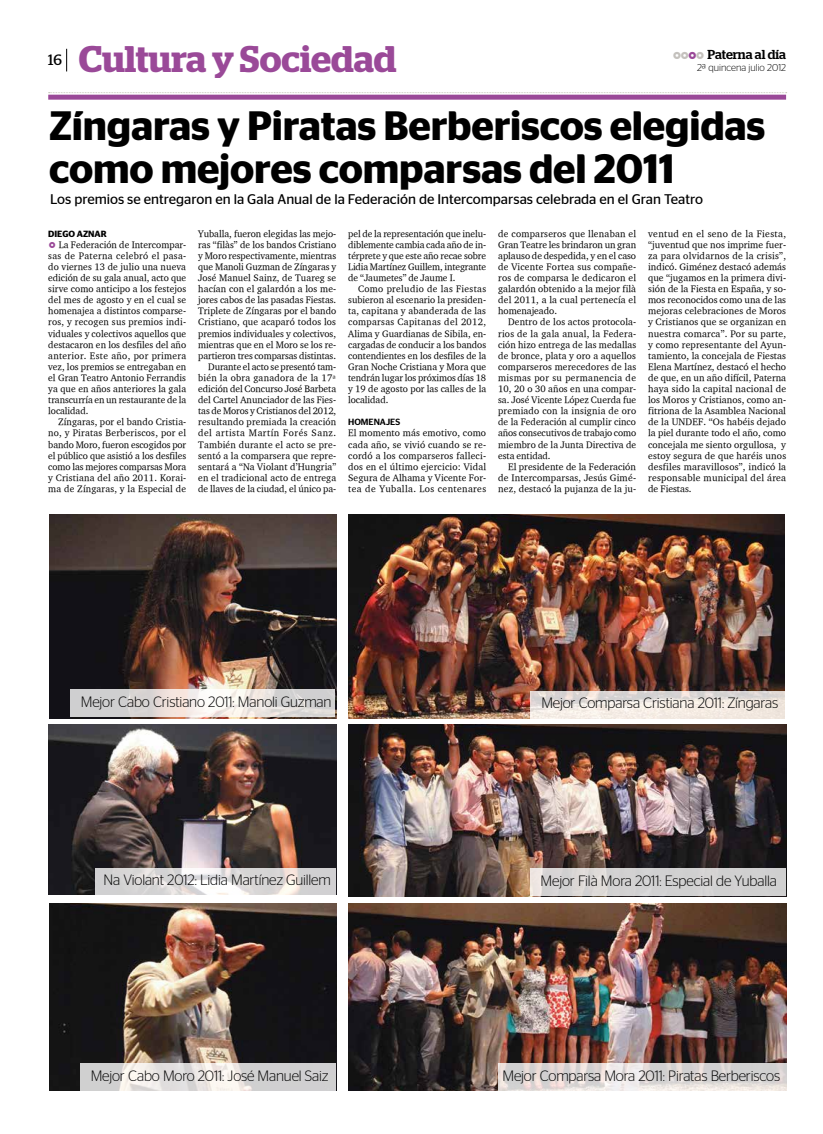
<style>
.page{position:relative;width:823px;height:1134px;background:#fff}
.page>*{position:absolute;margin:0;border:0;box-sizing:border-box;transform-origin:0 0}
.t1{font:600 41px/43px "Stag Sans";letter-spacing:-.005em;color:#000}
.t2{font:600 37px "Stag";color:#9a4998}
.t3{font:300 15px "Stag Sans";letter-spacing:-.01em;color:#000;scale:.96 1}
.t4{font:15px "Stag";color:#000}
.t5{font:14px "Stag Sans";color:#000}
.t6{font:500 13px "Stag";color:#000}
.t7{font:300 10px "Stag Sans";color:#000}
.t8{font:9.7px/11.1px "Charter ITCTT";letter-spacing:.005em;color:#000;text-align:justify}
.t9{font:600 9px "Stag Sans";letter-spacing:-.005em;color:#000}
.t10{font:500 9px "Stag Sans";letter-spacing:-.005em;color:#000}
.s1{font-family:"Fedra Sans Bold Expert";font-weight:400;color:#c4c1bd}
.s2{font-family:"Fedra Sans Bold Expert";font-weight:400;color:#9a4998}
.s3{font-family:"Fedra Sans Bold Expert";font-size:11px;color:#9a4998}
</style>
<div class="page">
<svg style="left:66px;top:49px;width:1px;height:22px"></svg>
<div style="left:48px;top:95px;width:737px;height:5px;background:#9a4998"></div>
<svg style="left:49px;top:92px;width:737px;height:1px"></svg>
<img style="left:49px;top:514px;width:287px;height:204px">
<img style="left:49px;top:903px;width:288px;height:188px">
<img style="left:348px;top:514px;width:436px;height:204px">
<img style="left:348px;top:903px;width:438px;height:188px">
<img style="left:348px;top:724px;width:438px;height:172px">
<img style="left:48px;top:724px;width:288px;height:170px">
<svg style="left:530px;top:691px;width:255px;height:27px;background:#ebe4de"></svg>
<svg style="left:530px;top:869px;width:255px;height:27px;background:#d4d3d3"></svg>
<svg style="left:498px;top:1064px;width:288px;height:27px;background:#e0dbd9"></svg>
<svg style="left:70px;top:690px;width:264px;height:27px;background:#e1dddb"></svg>
<svg style="left:96px;top:868px;width:240px;height:27px;background:#dedbdb"></svg>
<svg style="left:81px;top:1064px;width:255px;height:27px;background:#dddbda"></svg>
<h3 class="t4" style="left:48px;top:51px;width:15px">16</h3>
<h2 class="t2" style="left:79px;top:37px;width:319px">Cultura y Sociedad</h2>
<h3 class="t6" style="left:672px;top:47px;width:115px"><span class="s1">oo</span><span class="s2">o</span><span class="s1">o</span> Paterna al día</h3>
<p class="t7" style="left:696px;top:62px;width:90px">2ª quincena julio 2012</p>
<h1 class="t1" style="left:49px;top:104px;width:717px">Zíngaras y Piratas Berberiscos elegidas como mejores comparsas del 2011</h1>
<h3 class="t5" style="left:50px;top:191px;width:654px">Los premios se entregaron en la Gala Anual de la Federación de Intercomparsas celebrada en el Gran Teatro</h3>
<p class="t9" style="left:48px;top:228px;width:60px">DIEGO AZNAR</p>
<p class="t8" style="left:48px;top:239px;width:139px"><span class="s3">o</span> La Federación de Intercompar&shy;sas de Paterna celebró el pasa&shy;do viernes 13 de julio una nueva edición de su gala anual, acto que sirve como anticipo a los festejos del mes de agosto y en el cual se homenajea a distintos comparse&shy;ros, y recogen sus premios indi&shy;viduales y colectivos aquellos que destacaron en los desfiles del año anterior. Este año, por primera vez, los premios se entregaban en el Gran Teatro Antonio Ferrandis ya que en años anteriores la gala transcurría en un restaurante de la localidad.</p>
<p class="t8" style="left:48px;top:416px;width:139px;text-indent:10px">Zíngaras, por el bando Cristia&shy;no, y Piratas Berberiscos, por el bando Moro, fueron escogidos por el público que asistió a los desfiles como las mejores comparsas Mora y Cristiana del año 2011. Korai&shy;ma de Zíngaras, y la Especial de</p>
<p class="t8" style="left:198px;top:228px;width:139px;text-align:right">Yuballa, fueron elegidas las mejo&shy;ras “filàs” de los bandos Cristiano y Moro respectivamente, mientras que Manoli Guzman de Zíngaras y José Manuel Sainz, de Tuareg se hacían con el galardón a los me&shy;jores cabos de las pasadas Fiestas.<br>Triplete de Zíngaras por el bando Cristiano, que acaparó todos los premios individuales y colectivos, mientras que en el Moro se los re&shy;partieron tres comparsas distintas.<br>Durante el acto se presentó tam&shy;bién la obra ganadora de la 17ª edición del Concurso José Barbeta del Cartel Anunciador de las Fies&shy;tas de Moros y Cristianos del 2012, resultando premiada la creación del artista Martín Forés Sanz.<br>También durante el acto se pre&shy;sentó a la comparsera que repre&shy;sentará a “Na Violant d’Hungria” en el tradicional acto de entrega de llaves de la ciudad, el único pa-</p>
<p class="t8" style="left:348px;top:228px;width:139px">pel de la representación que inelu&shy;diblemente cambia cada año de in&shy;térprete y que este año recae sobre Lidia Martínez Guillem, integrante de “Jaumetes” de Jaume I.</p>
<p class="t8" style="left:348px;top:283px;width:139px;text-indent:10px">Como preludio de las Fiestas subieron al escenario la presiden&shy;ta, capitana y abanderada de las comparsas Capitanas del 2012, Alima y Guardianas de Sibila, en&shy;cargadas de conducir a los bandos contendientes en los desfiles de la Gran Noche Cristiana y Mora que tendrán lugar los próximos días 18 y 19 de agosto por las calles de la localidad.</p>
<p class="t10" style="left:348px;top:417px;width:53px">HOMENAJES</p>
<p class="t8" style="left:348px;top:427px;width:139px">El momento más emotivo, como cada año, se vivió cuando se re&shy;cordó a los comparseros falleci&shy;dos en el último ejercicio: Vidal Segura de Alhama y Vicente For&shy;tea de Yuballa. Los centenares</p>
<p class="t8" style="left:498px;top:228px;width:139px">de comparseros que llenaban el Gran Teatre les brindaron un gran aplauso de despedida, y en el caso de Vicente Fortea sus compañe&shy;ros de comparsa le dedicaron el galardón obtenido a la mejor filà del 2011, a la cual pertenecía el homenajeado.</p>
<p class="t8" style="left:498px;top:316px;width:139px;text-indent:10px">Dentro de los actos protocola&shy;rios de la gala anual, la Federa&shy;ción hizo entrega de las medallas de bronce, plata y oro a aquellos comparseros merecedores de las mismas por su permanencia de 10, 20 o 30 años en una compar&shy;sa. José Vicente López Cuerda fue premiado con la insignia de oro de la Federación al cumplir cinco años consecutivos de trabajo como miembro de la Junta Directiva de esta entidad.</p>
<p class="t8" style="left:498px;top:461px;width:139px;text-indent:10px">El presidente de la Federación de Intercomparsas, Jesús Gimé&shy;nez, destacó la pujanza de la ju-</p>
<p class="t8" style="left:647px;top:228px;width:139px">ventud en el seno de la Fiesta, “juventud que nos imprime fuer&shy;za para olvidarnos de la crisis”, indicó. Giménez destacó además que “jugamos en la primera divi&shy;sión de la Fiesta en España, y so&shy;mos reconocidos como una de las mejoras celebraciones de Moros y Cristianos que se organizan en nuestra comarca”. Por su parte, y como representante del Ayun&shy;tamiento, la concejala de Fiestas Elena Martínez, destacó el hecho de que, en un año difícil, Paterna haya sido la capital nacional de los Moros y Cristianos, como an&shy;fitriona de la Asamblea Nacional de la UNDEF. “Os habéis dejado la piel durante todo el año, como concejala me siento orgullosa, y estoy segura de que haréis unos desfiles maravillosos”, indicó la responsable municipal del área de Fiestas.</p>
<h3 class="t3" style="left:81px;top:693px;width:262px">Mejor Cabo Cristiano 2011: Manoli Guzman</h3>
<h3 class="t3" style="left:541px;top:695px;width:248px">Mejor Comparsa Cristiana 2011: Zíngaras</h3>
<h3 class="t3" style="left:103px;top:872px;width:238px">Na Violant 2012: Lidia Martínez Guillem</h3>
<h3 class="t3" style="left:540px;top:872px;width:247px">Mejor Filà Mora 2011: Especial de Yuballa</h3>
<h3 class="t3" style="left:91px;top:1067px;width:249px">Mejor Cabo Moro 2011: José Manuel Saiz</h3>
<h3 class="t3" style="left:502px;top:1067px;width:290px">Mejor Comparsa Mora 2011: Piratas Berberiscos</h3>
</div>
